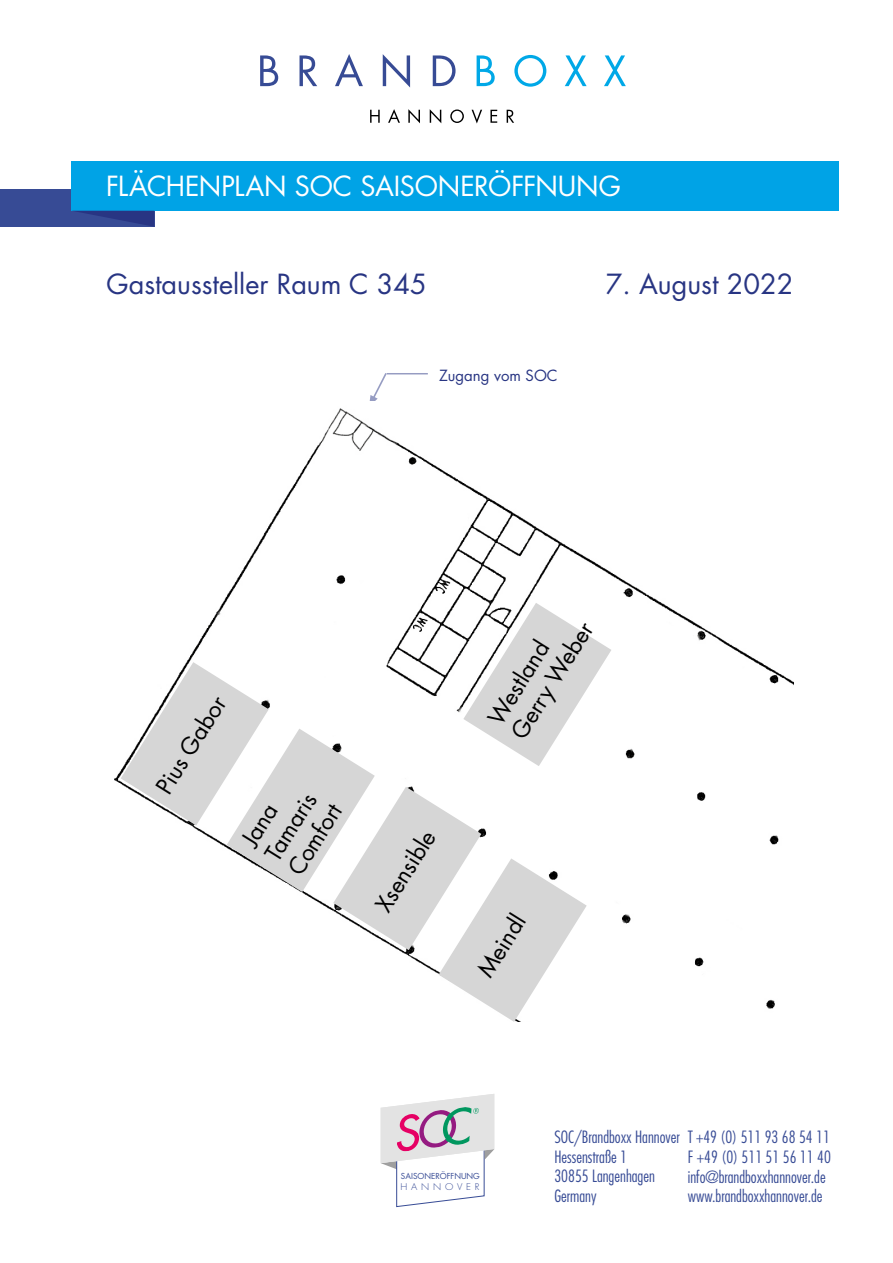
<style>
.page{position:relative;width:893px;height:1263px;background:#fff}
.page>*{position:absolute;margin:0;border:0;box-sizing:border-box;transform-origin:0 0}
.t1{font:27px "Futura LT Pro";color:#283583}
.t2{font:27px "Futura LT Pro";letter-spacing:-.01em;color:#fff}
.t3{font:22.8px/27.5px "Futura LT Pro";color:#000}
.t4{font:300 condensed 16.5px/19.8px "Futura LT Pro";color:#374b95}
.t5{font:15px "Futura LT Pro";color:#283583}
.t6{font:300 9px "Futura LT Pro";letter-spacing:.39em;color:#374b95;scale:1.08 1}
.t7{font:8.1px "Futura LT Pro";color:#374b95}
</style>
<div class="page">
<svg style="left:260px;top:55px;width:18px;height:31px"></svg>
<svg style="left:299px;top:55px;width:18px;height:31px"></svg>
<svg style="left:335px;top:54px;width:28px;height:32px"></svg>
<svg style="left:383px;top:54px;width:27px;height:34px"></svg>
<svg style="left:433px;top:55px;width:23px;height:31px"></svg>
<svg style="left:477px;top:55px;width:18px;height:31px"></svg>
<svg style="left:514px;top:55px;width:32px;height:32px"></svg>
<svg style="left:565px;top:55px;width:22px;height:31px"></svg>
<svg style="left:604px;top:55px;width:22px;height:31px"></svg>
<svg style="left:370px;top:110px;width:10px;height:13px"></svg>
<svg style="left:388px;top:109px;width:12px;height:14px"></svg>
<svg style="left:408px;top:109px;width:12px;height:14px"></svg>
<svg style="left:430px;top:109px;width:11px;height:14px"></svg>
<svg style="left:450px;top:109px;width:14px;height:14px"></svg>
<svg style="left:472px;top:110px;width:10px;height:14px"></svg>
<svg style="left:490px;top:110px;width:7px;height:13px"></svg>
<svg style="left:507px;top:110px;width:7px;height:13px"></svg>
<div style="left:0;top:190px;width:154px;height:37px;background:#374b95"></div>
<div style="left:72px;top:162px;width:767px;height:49px;background:#00a3e6"></div>
<svg style="left:75px;top:211px;width:79px;height:16px"></svg>
<hr style="left:387px;top:373px;width:41px;height:1px;background:#283583">
<svg style="left:369px;top:373px;width:19px;height:28px"></svg>
<svg style="left:381px;top:1094px;width:113px;height:113px"></svg>
<img style="left:114px;top:408px;width:679px;height:601px">
<svg style="left:121px;top:603px;width:490px;height:419px"></svg>
<h1 class="t2" style="left:106px;top:168px;width:516px">FLÄCHENPLAN SOC SAISONERÖFFNUNG</h1>
<h1 class="t1" style="left:107px;top:266px;width:322px">Gastaussteller Raum C 345</h1>
<p class="t5" style="left:439px;top:365px;width:120px">Zugang vom SOC</p>
<h1 class="t1" style="left:606px;top:266px;width:189px">7. August 2022</h1>
<h2 class="t3" style="left:150px;top:784px;width:112px;rotate:-58deg">Pius Gabor</h2>
<h2 class="t3" style="left:236px;top:836px;width:81px;rotate:-58deg">Jana<br>Tamaris<br>Comfort</h2>
<h2 class="t3" style="left:369px;top:902px;width:93px;rotate:-58deg">Xsensible</h2>
<h2 class="t3" style="left:482px;top:715px;width:134px;rotate:-58deg">Westland<br>Gerry Weber</h2>
<h2 class="t3" style="left:472px;top:967px;width:70px;rotate:-58deg">Meindl</h2>
<p class="t7" style="left:401px;top:1170px;width:80px">SAISONERÖFFNUNG</p>
<p class="t6" style="left:401px;top:1181px;width:75px">HANNOVER</p>
<p class="t4" style="left:554px;top:1127px;width:127px">SOC/Brandboxx Hannover<br>Hessenstraße 1<br>30855 Langenhagen<br>Germany</p>
<p class="t4" style="left:688px;top:1127px;width:145px">T +49 (0) 511 93 68 54 11<br>F +49 (0) 511 51 56 11 40 info@brandboxxhannover.de www.brandboxxhannover.de</p>
</div>
